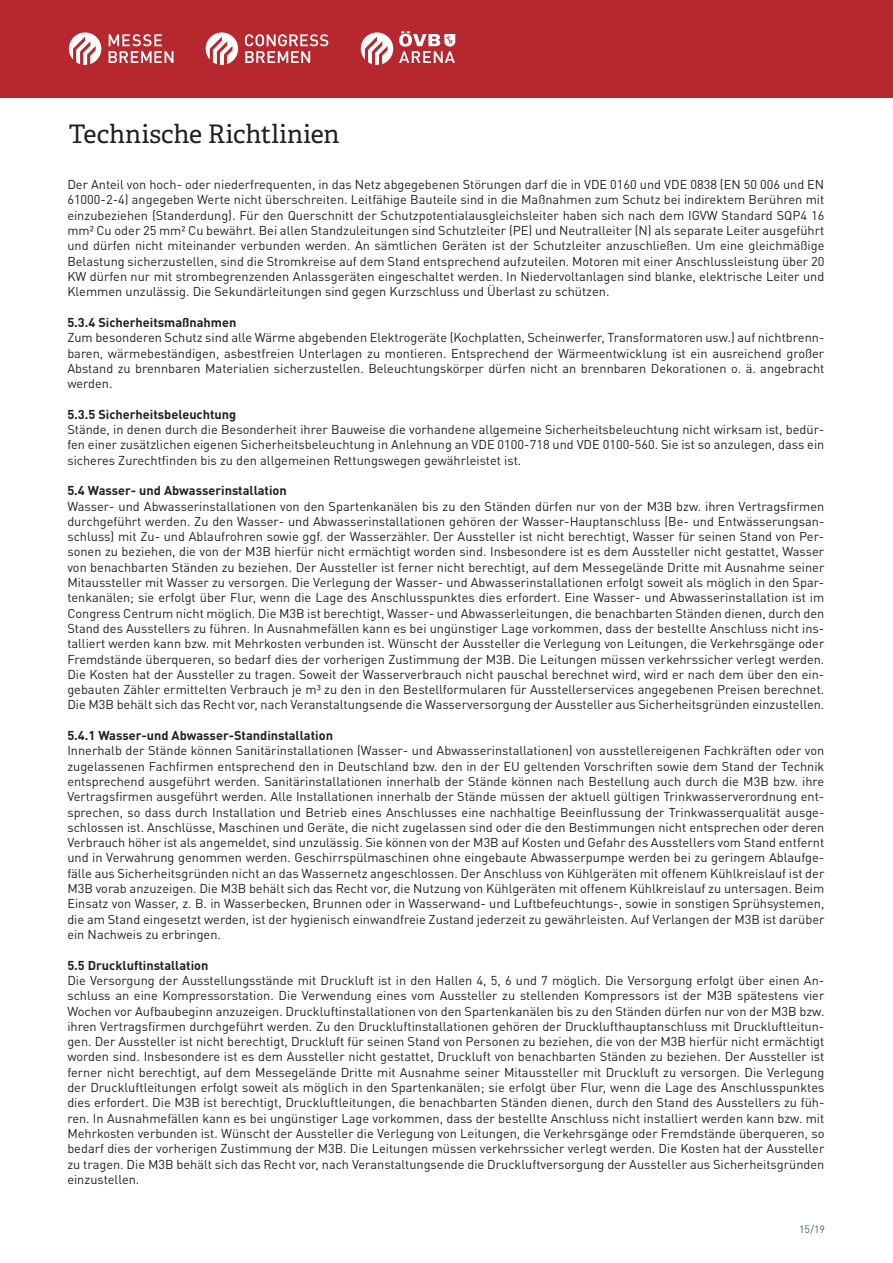
<style>
.page{position:relative;width:893px;height:1263px;background:#fff}
.page>*{position:absolute;margin:0;border:0;box-sizing:border-box;transform-origin:0 0}
.t1{font:25.5px "Adelle";color:#231f20}
.t2{font:12.75px/15.3px "DINOT";color:#231f20;text-align:justify}
.t3{font:700 12.75px "DINOT";color:#231f20}
.t4{font:10.5px "DINOT";color:#525e65}
</style>
<div class="page">
<div style="left:0;top:0;width:893px;height:97px;background:#b7282e"></div>
<svg style="left:69px;top:32px;width:32px;height:33px"></svg>
<svg style="left:109px;top:34px;width:64px;height:29px"></svg>
<svg style="left:206px;top:32px;width:32px;height:33px"></svg>
<svg style="left:245px;top:34px;width:83px;height:29px"></svg>
<svg style="left:361px;top:32px;width:32px;height:33px"></svg>
<svg style="left:399px;top:31px;width:56px;height:32px"></svg>
<h1 class="t1" style="left:69px;top:119px;width:272px">Technische Richtlinien</h1>
<p class="t2" style="left:67px;top:177px;width:759px">Der Anteil von hoch- oder niederfrequenten, in das Netz abgegebenen Störungen darf die in VDE 0160 und VDE 0838 (EN 50 006 und EN 61000-2-4) angegeben Werte nicht überschreiten. Leitfähige Bauteile sind in die Maßnahmen zum Schutz bei indirektem Berühren mit einzubeziehen (Standerdung). Für den Querschnitt der Schutzpotentialausgleichsleiter haben sich nach dem IGVW Standard SQP4 16 mm² Cu oder 25 mm² Cu bewährt. Bei allen Standzuleitungen sind Schutzleiter (PE) und Neutralleiter (N) als separate Leiter ausgeführt und dürfen nicht miteinander verbunden werden. An sämtlichen Geräten ist der Schutzleiter anzuschließen. Um eine gleichmäßige Belastung sicherzustellen, sind die Stromkreise auf dem Stand entsprechend aufzuteilen. Motoren mit einer Anschlussleistung über 20<br>KW dürfen nur mit strombegrenzenden Anlassgeräten eingeschaltet werden. In Niedervoltanlagen sind blanke, elektrische Leiter und Klemmen unzulässig. Die Sekundärleitungen sind gegen Kurzschluss und Überlast zu schützen.</p>
<p class="t3" style="left:67px;top:314px;width:171px">5.3.4 Sicherheitsmaßnahmen</p>
<p class="t2" style="left:67px;top:330px;width:759px">Zum besonderen Schutz sind alle Wärme abgebenden Elektrogeräte (Kochplatten, Scheinwerfer, Transformatoren usw.) auf nichtbrenn&shy;baren, wärmebeständigen, asbestfreien Unterlagen zu montieren. Entsprechend der Wärmeentwicklung ist ein ausreichend großer Abstand zu brennbaren Materialien sicherzustellen. Beleuchtungskörper dürfen nicht an brennbaren Dekorationen o. ä. angebracht werden.</p>
<p class="t3" style="left:67px;top:406px;width:170px">5.3.5 Sicherheitsbeleuchtung</p>
<p class="t2" style="left:67px;top:422px;width:758px">Stände, in denen durch die Besonderheit ihrer Bauweise die vorhandene allgemeine Sicherheitsbeleuchtung nicht wirksam ist, bedür&shy;fen einer zusätzlichen eigenen Sicherheitsbeleuchtung in Anlehnung an VDE 0100-718 und VDE 0100-560. Sie ist so anzulegen, dass ein sicheres Zurechtfinden bis zu den allgemeinen Rettungswegen gewährleistet ist.</p>
<p class="t3" style="left:67px;top:482px;width:221px">5.4 Wasser- und Abwasserinstallation</p>
<p class="t2" style="left:67px;top:498px;width:759px">Wasser- und Abwasserinstallationen von den Spartenkanälen bis zu den Ständen dürfen nur von der M3B bzw. ihren Vertragsfirmen durchgeführt werden. Zu den Wasser- und Abwasserinstallationen gehören der Wasser-Hauptanschluss (Be- und Entwässerungsan&shy;schluss) mit Zu- und Ablaufrohren sowie ggf. der Wasserzähler. Der Aussteller ist nicht berechtigt, Wasser für seinen Stand von Per&shy;sonen zu beziehen, die von der M3B hierfür nicht ermächtigt worden sind. Insbesondere ist es dem Aussteller nicht gestattet, Wasser von benachbarten Ständen zu beziehen. Der Aussteller ist ferner nicht berechtigt, auf dem Messegelände Dritte mit Ausnahme seiner Mitaussteller mit Wasser zu versorgen. Die Verlegung der Wasser- und Abwasserinstallationen erfolgt soweit als möglich in den Spar&shy;tenkanälen; sie erfolgt über Flur, wenn die Lage des Anschlusspunktes dies erfordert. Eine Wasser- und Abwasserinstallation ist im Congress Centrum nicht möglich. Die M3B ist berechtigt, Wasser- und Abwasserleitungen, die benachbarten Ständen dienen, durch den Stand des Ausstellers zu führen. In Ausnahmefällen kann es bei ungünstiger Lage vorkommen, dass der bestellte Anschluss nicht ins&shy;talliert werden kann bzw. mit Mehrkosten verbunden ist. Wünscht der Aussteller die Verlegung von Leitungen, die Verkehrsgänge oder Fremdstände überqueren, so bedarf dies der vorherigen Zustimmung der M3B. Die Leitungen müssen verkehrssicher verlegt werden.<br>Die Kosten hat der Aussteller zu tragen. Soweit der Wasserverbrauch nicht pauschal berechnet wird, wird er nach dem über den ein&shy;gebauten Zähler ermittelten Verbrauch je m³ zu den in den Bestellformularen für Ausstellerservices angegebenen Preisen berechnet.<br>Die M3B behält sich das Recht vor, nach Veranstaltungsende die Wasserversorgung der Aussteller aus Sicherheitsgründen einzustellen.</p>
<p class="t3" style="left:67px;top:727px;width:267px">5.4.1 Wasser-und Abwasser-Standinstallation</p>
<p class="t2" style="left:67px;top:743px;width:759px">Innerhalb der Stände können Sanitärinstallationen (Wasser- und Abwasserinstallationen) von ausstellereigenen Fachkräften oder von zugelassenen Fachfirmen entsprechend den in Deutschland bzw. den in der EU geltenden Vorschriften sowie dem Stand der Technik entsprechend ausgeführt werden. Sanitärinstallationen innerhalb der Stände können nach Bestellung auch durch die M3B bzw. ihre Vertragsfirmen ausgeführt werden. Alle Installationen innerhalb der Stände müssen der aktuell gültigen Trinkwasserverordnung ent&shy;sprechen, so dass durch Installation und Betrieb eines Anschlusses eine nachhaltige Beeinflussung der Trinkwasserqualität ausge&shy;schlossen ist. Anschlüsse, Maschinen und Geräte, die nicht zugelassen sind oder die den Bestimmungen nicht entsprechen oder deren Verbrauch höher ist als angemeldet, sind unzulässig. Sie können von der M3B auf Kosten und Gefahr des Ausstellers vom Stand entfernt und in Verwahrung genommen werden. Geschirrspülmaschinen ohne eingebaute Abwasserpumpe werden bei zu geringem Ablaufge&shy;fälle aus Sicherheitsgründen nicht an das Wassernetz angeschlossen. Der Anschluss von Kühlgeräten mit offenem Kühlkreislauf ist der M3B vorab anzuzeigen. Die M3B behält sich das Recht vor, die Nutzung von Kühlgeräten mit offenem Kühlkreislauf zu untersagen. Beim Einsatz von Wasser, z. B. in Wasserbecken, Brunnen oder in Wasserwand- und Luftbefeuchtungs-, sowie in sonstigen Sprühsystemen, die am Stand eingesetzt werden, ist der hygienisch einwandfreie Zustand jederzeit zu gewährleisten. Auf Verlangen der M3B ist darüber ein Nachweis zu erbringen.</p>
<p class="t3" style="left:67px;top:957px;width:143px">5.5 Druckluftinstallation</p>
<p class="t2" style="left:67px;top:972px;width:759px">Die Versorgung der Ausstellungsstände mit Druckluft ist in den Hallen 4, 5, 6 und 7 möglich. Die Versorgung erfolgt über einen An&shy;schluss an eine Kompressorstation. Die Verwendung eines vom Aussteller zu stellenden Kompressors ist der M3B spätestens vier Wochen vor Aufbaubeginn anzuzeigen. Druckluftinstallationen von den Spartenkanälen bis zu den Ständen dürfen nur von der M3B bzw. ihren Vertragsfirmen durchgeführt werden. Zu den Druckluftinstallationen gehören der Drucklufthauptanschluss mit Druckluftleitun&shy;gen. Der Aussteller ist nicht berechtigt, Druckluft für seinen Stand von Personen zu beziehen, die von der M3B hierfür nicht ermächtigt worden sind. Insbesondere ist es dem Aussteller nicht gestattet, Druckluft von benachbarten Ständen zu beziehen. Der Aussteller ist ferner nicht berechtigt, auf dem Messegelände Dritte mit Ausnahme seiner Mitaussteller mit Druckluft zu versorgen. Die Verlegung der Druckluftleitungen erfolgt soweit als möglich in den Spartenkanälen; sie erfolgt über Flur, wenn die Lage des Anschlusspunktes dies erfordert. Die M3B ist berechtigt, Druckluftleitungen, die benachbarten Ständen dienen, durch den Stand des Ausstellers zu füh&shy;ren. In Ausnahmefällen kann es bei ungünstiger Lage vorkommen, dass der bestellte Anschluss nicht installiert werden kann bzw. mit Mehrkosten verbunden ist. Wünscht der Aussteller die Verlegung von Leitungen, die Verkehrsgänge oder Fremdstände überqueren, so bedarf dies der vorherigen Zustimmung der M3B. Die Leitungen müssen verkehrssicher verlegt werden. Die Kosten hat der Aussteller zu tragen. Die M3B behält sich das Recht vor, nach Veranstaltungsende die Druckluftversorgung der Aussteller aus Sicherheitsgründen einzustellen.</p>
<p class="t4" style="left:799px;top:1223px;width:27px">15/19</p>
</div>
